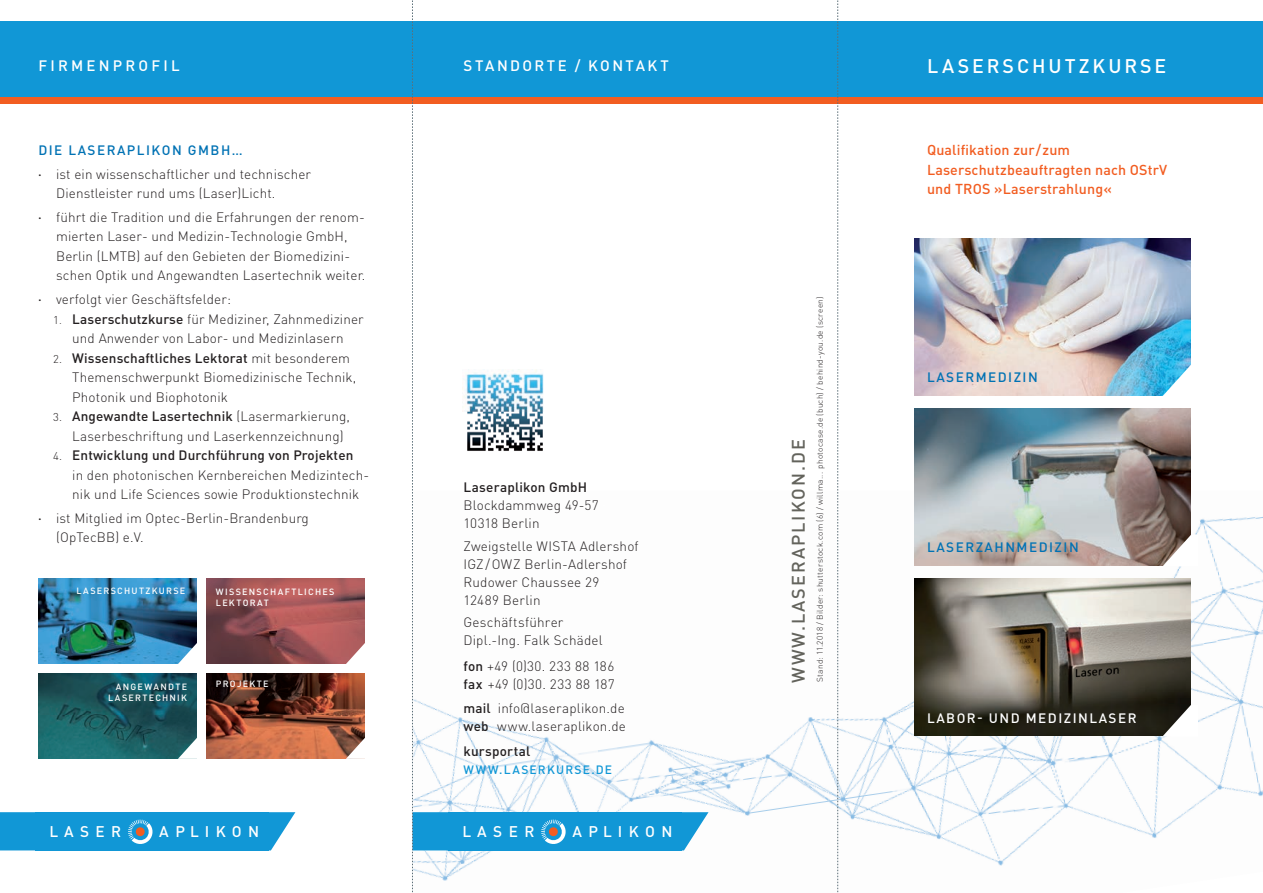
<style>
.page{position:relative;width:1263px;height:893px;background:#fff}
.page>*{position:absolute;margin:0;border:0;box-sizing:border-box;transform-origin:0 0}
.t1{font:500 19.5px "DIN Pro";letter-spacing:.155em;color:#fff}
.t2{font:500 18px "DIN Pro";letter-spacing:.11em;color:#63635c}
.t3{font:500 15.3px "DIN Pro";letter-spacing:.42em;color:#fff}
.t4{font:500 15px "DIN Pro";letter-spacing:.175em;color:#fff}
.t5{font:500 15px "DIN Pro";letter-spacing:.215em;color:#fff}
.t6{font:500 14.25px/19.5px "DIN Pro";letter-spacing:.01em;color:#f25d21}
.t7{font:300 13.5px/19.5px "DIN Pro";letter-spacing:.01em;color:#231f20}
.t8{font:300 13.5px/18px "DIN Pro";letter-spacing:.035em;color:#231f20}
.t9{font:500 13.5px "DIN Pro";letter-spacing:.11em;color:#0072b4}
.t10{font:500 13.5px "DIN Pro";letter-spacing:.11em;color:#fff}
.t11{font:500 13.5px "DIN Pro";letter-spacing:.015em;color:#231f20}
.t12{font:500 12px "DIN Pro";letter-spacing:.105em;color:#1197d6}
.t13{font:500 9px/10.9px "DIN Pro";letter-spacing:.14em;color:#fff}
.t14{font:300 8.25px "DIN Pro";letter-spacing:.03em;color:#231f20}
.s1{font-weight:500;color:#0072b4}
.s2{font-family:"Meta";font-weight:400}
.s3{font-size:11.25px}
.s4{font-size:10.5px}
.s5{font-weight:500}
.s6{font-family:"Myriad Pro";font-weight:400;font-stretch:condensed;color:#fff}
</style>
<div class="page">
<img style="left:708px;top:492px;width:555px;height:400px">
<div style="left:0;top:21px;width:1263px;height:77px;background:#1197d6"></div>
<img style="left:914px;top:238px;width:277px;height:157px">
<img style="left:914px;top:408px;width:277px;height:158px">
<img style="left:914px;top:578px;width:277px;height:158px">
<svg style="left:1162px;top:364px;width:29px;height:32px"></svg>
<svg style="left:1162px;top:534px;width:36px;height:32px"></svg>
<svg style="left:1162px;top:705px;width:36px;height:31px"></svg>
<svg style="left:0;top:812px;width:295px;height:38px;background:#1f9cd7"></svg>
<img style="left:38px;top:578px;width:159px;height:85px">
<svg style="left:178px;top:643px;width:19px;height:21px"></svg>
<img style="left:206px;top:673px;width:159px;height:85px">
<svg style="left:346px;top:738px;width:19px;height:21px"></svg>
<div style="left:0;top:98px;width:1263px;height:6px;background:#f25d21"></div>
<img style="left:206px;top:578px;width:159px;height:85px">
<svg style="left:346px;top:643px;width:19px;height:21px"></svg>
<img style="left:38px;top:673px;width:159px;height:85px">
<svg style="left:178px;top:738px;width:19px;height:21px"></svg>
<svg style="left:412px;top:0;width:296px;height:893px"></svg>
<svg style="left:837px;top:0;width:1px;height:893px"></svg>
<p class="t5" style="left:38px;top:55px;width:143px">FIRMENPROFIL</p>
<p class="t7" style="left:38px;top:138px;width:274px;line-height:23.7px"><span class="s1">DIE LASERAPLIKON GMBH…<br></span><span class="s2">·</span> ist ein wissenschaftlicher und tech nischer</p>
<p class="t7" style="left:38px;top:181px;width:328px;line-height:23.7px;text-indent:18px">Dienstleister rund ums (Laser)Licht.<br><span class="s2">·</span> führt die Tradition und die Erfahrungen der renom-</p>
<p class="t7" style="left:56px;top:226px;width:311px">mierten Laser- und Medizin-Technologie GmbH,<br>Berlin (LMTB) auf den Gebieten der Biomedizini&shy;schen Optik und Angewandten Lasertechnik weiter.</p>
<p class="t7" style="left:38px;top:289px;width:194px"><span class="s2">·</span> verfolgt vier Geschäftsfelder:</p>
<p class="t7" style="left:53px;top:308px;width:312px;text-align:center"><span class="s3">1</span><span class="s4">.</span> <span class="s5">Laserschutzkurse</span> für Mediziner, Zahnmediziner und Anwender von Labor- und Medizinlasern</p>
<p class="t7" style="left:72px;top:347px;width:285px;text-indent:-19px"><span class="s3">2.</span> <span class="s5">Wissenschaftliches Lektorat</span> mit besonderem<br>Themenschwerpunkt Biomedizinische Technik,<br>Photonik und Biophotonik</p>
<p class="t7" style="left:72px;top:406px;width:279px;text-indent:-19px"><span class="s3">3.</span> <span class="s5">Angewandte Lasertechnik</span> (Lasermarkierung,<br>Laserbeschriftung und Laserkennzeichnung)</p>
<p class="t7" style="left:72px;top:445px;width:298px;text-indent:-19px"><span class="s3">4.</span> <span class="s5">Entwicklung und Durchführung von Projekten<br></span>in den photonischen Kernbereichen Medizintech&shy;nik und Life Sciences sowie Produktionstechnik</p>
<p class="t7" style="left:56px;top:508px;width:254px;text-indent:-18px"><span class="s2">·</span> ist Mitglied im Optec-Berlin-Brandenburg (OpTecBB) e.V.</p>
<p class="t13" style="left:76px;top:585px;width:110px">LASERSCHUTZKURSE</p>
<p class="t13" style="left:216px;top:586px;width:120px">WISSENSCHAFTLICHES<br>LEKTORAT</p>
<p class="t13" style="left:108px;top:681px;width:80px;text-align:right">ANGEWANDTE<br>LASERTECHNIK</p>
<p class="t13" style="left:216px;top:678px;width:54px">PROJEKTE</p>
<p class="t4" style="left:464px;top:55px;width:207px">STANDORTE / KONTAKT</p>
<p class="t7" style="left:463px;top:478px;width:143px;line-height:18px"><span class="s5">Laseraplikon GmbH<br></span>Blockdammweg 49-57 <span class="s6">·<br></span>10318 Berlin</p>
<p class="t7" style="left:463px;top:536px;width:177px;line-height:18px">Zweigstelle WISTA Adlershof<br>IGZ / OWZ Berlin-Adlershof<br>Rudower Chaussee 29 <span class="s6">·<br></span>12489 Berlin</p>
<p class="t7" style="left:463px;top:612px;width:141px;line-height:18px">Geschäftsführer<br>Dipl.-Ing. Falk Schädel</p>
<p class="t8" style="left:463px;top:656px;width:153px"><span class="s5">fon</span> +49 (0)30. 233 88 186 <span class="s5">fax</span> +49 (0)30. 233 88 187</p>
<p class="t7" style="left:463px;top:699px;width:164px;line-height:18px"><span class="s5">mail</span> info@laseraplikon.de <span class="s5">web</span> www.laseraplikon.de</p>
<p class="t11" style="left:463px;top:742px;width:68px">kursportal</p>
<p class="t12" style="left:464px;top:761px;width:150px">WWW.LASERKURSE.DE</p>
<p class="t3" style="left:49px;top:821px;width:73px">lAser</p>
<p class="t3" style="left:159px;top:821px;width:102px">Aplikon</p>
<p class="t3" style="left:462px;top:821px;width:73px">lAser</p>
<p class="t3" style="left:572px;top:821px;width:102px">Aplikon</p>
<h2 class="t2" style="left:786px;top:683px;width:245px;rotate:-90deg">WWW.LASERAPLIKON.DE</h2>
<p class="t14" style="left:814px;top:682px;width:386px;rotate:-90deg">Stand: 11.2018 / Bilder: shutterstock.com (6) / willma... photocase.de (buch) / behind-you.de (screen)</p>
<h1 class="t1" style="left:927px;top:53px;width:241px">LASERSCHUTZKURSE</h1>
<p class="t6" style="left:927px;top:140px;width:242px">Qualifikation zur / zum<br>Laserschutzbeauftragten nach OStrV und TROS »Laserstrahlung«</p>
<p class="t9" style="left:927px;top:368px;width:112px">LASERMEDIZIN</p>
<p class="t9" style="left:927px;top:538px;width:153px">LASERZAHNMEDIZIN</p>
<p class="t10" style="left:927px;top:709px;width:211px">LABOR- UND MEDIZINLASER</p>
</div>
